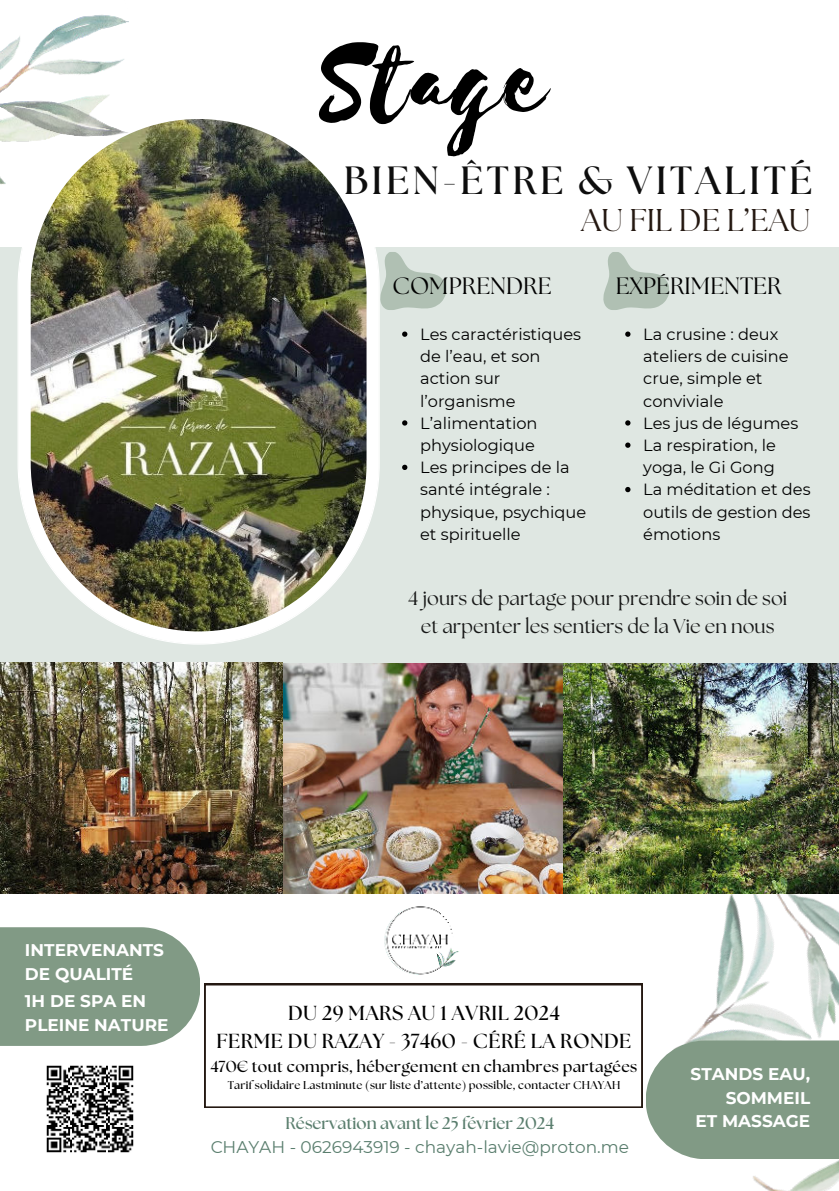
<style>
.page{position:relative;width:839px;height:1191px;background:#fff}
.page>*{position:absolute;margin:0;border:0;box-sizing:border-box;transform-origin:0 0}
.t1{font:124.8px "Selima";letter-spacing:.01em;color:#000}
.t2{font:700 39.4px "The Seasons";letter-spacing:.085em;color:#000}
.t3{font:31.4px "The Seasons";color:#241811}
.t4{font:23.6px "The Seasons";color:#000}
.t5{font:700 20.2px/28.2px "The Seasons";letter-spacing:.02em;color:#000;text-align:center}
.t6{font:19.8px/27.4px "The Seasons";color:#000;text-align:center}
.t7{font:700 17px/23.4px "Montserrat";color:#fff}
.t8{font:17px "Montserrat";color:#476f5d}
.t9{font:700 17px "The Seasons";color:#476f5d}
.t10{font:16.2px/22.2px "Montserrat";color:#000}
.t11{font:700 15.8px "The Seasons";letter-spacing:.02em;color:#000}
.t12{font:700 11.2px "The Seasons";letter-spacing:.02em;color:#000}
</style>
<div class="page">
<div style="left:0;top:248px;width:838px;height:451px;background:#dfe7e2"></div>
<img style="left:595px;top:894px;width:243px;height:297px">
<img style="left:282px;top:663px;width:281px;height:231px">
<img style="left:563px;top:663px;width:275px;height:231px">
<img style="left:18px;top:119px;width:362px;height:526px">
<svg style="left:380px;top:252px;width:66px;height:58px"></svg>
<svg style="left:603px;top:252px;width:66px;height:58px"></svg>
<svg style="left:402px;top:332px;width:5px;height:5px"></svg>
<svg style="left:402px;top:420px;width:5px;height:6px"></svg>
<svg style="left:402px;top:465px;width:5px;height:5px"></svg>
<svg style="left:625px;top:332px;width:5px;height:5px"></svg>
<svg style="left:625px;top:420px;width:5px;height:6px"></svg>
<svg style="left:625px;top:443px;width:5px;height:5px"></svg>
<svg style="left:625px;top:487px;width:5px;height:5px"></svg>
<div style="left:0;top:927px;width:200px;height:119px;background:#819a85"></div>
<svg style="left:204px;top:984px;width:438px;height:124px"></svg>
<div style="left:646px;top:1041px;width:192px;height:118px;background:#819a85"></div>
<img style="left:0;top:663px;width:282px;height:231px">
<img style="left:0;top:15px;width:129px;height:200px">
<img style="left:367px;top:888px;width:105px;height:105px">
<img style="left:46px;top:1065px;width:88px;height:88px">
<h1 class="t1" style="left:322px;top:14px;width:227px">Stage</h1>
<h2 class="t2" style="left:343px;top:154px;width:471px">BIEN-ÊTRE &amp; VITALITÉ</h2>
<h3 class="t3" style="left:581px;top:199px;width:230px">AU FIL DE L’EAU</h3>
<h3 class="t4" style="left:392px;top:270px;width:160px">COMPRENDRE</h3>
<h3 class="t4" style="left:615px;top:270px;width:167px">EXPÉRIMENTER</h3>
<p class="t10" style="left:420px;top:323px;width:168px">Les caractéristiques de l’eau, et son action sur l’organisme<br>L’alimentation physiologique<br>Les principes de la santé intégrale : physique, psychique et spirituelle</p>
<p class="t10" style="left:643px;top:323px;width:169px">La crusine : deux ateliers de cuisine crue, simple et conviviale<br>Les jus de légumes<br>La respiration, le yoga, le Gi Gong<br>La méditation et des outils de gestion des émotions</p>
<p class="t6" style="left:408px;top:585px;width:381px">4 jours de partage pour prendre soin de soi et arpenter les sentiers de la Vie en nous</p>
<p class="t7" style="left:25px;top:938px;width:140px">INTERVENANTS<br>DE QUALITÉ</p>
<p class="t7" style="left:25px;top:988px;width:145px">1H DE SPA EN<br>PLEINE NATURE</p>
<p class="t5" style="left:216px;top:998px;width:416px">DU 29 MARS AU 1 AVRIL 2024<br>FERME DU RAZAY - 37460 - CÉRÉ LA RONDE</p>
<p class="t11" style="left:210px;top:1056px;width:428px">470€ tout compris, hébergement en chambres partagées</p>
<p class="t12" style="left:228px;top:1078px;width:394px">Tarif solidaire Lastminute (sur liste d’attente) possible, contacter CHAYAH</p>
<p class="t9" style="left:285px;top:1111px;width:270px">Réservation avant le 25 février 2024</p>
<p class="t8" style="left:210px;top:1135px;width:420px">CHAYAH - 0626943919 - chayah-lavie@proton.me</p>
<p class="t7" style="left:690px;top:1062px;width:121px;text-align:right">STANDS EAU,<br>SOMMEIL<br>ET MASSAGE</p>
</div>
